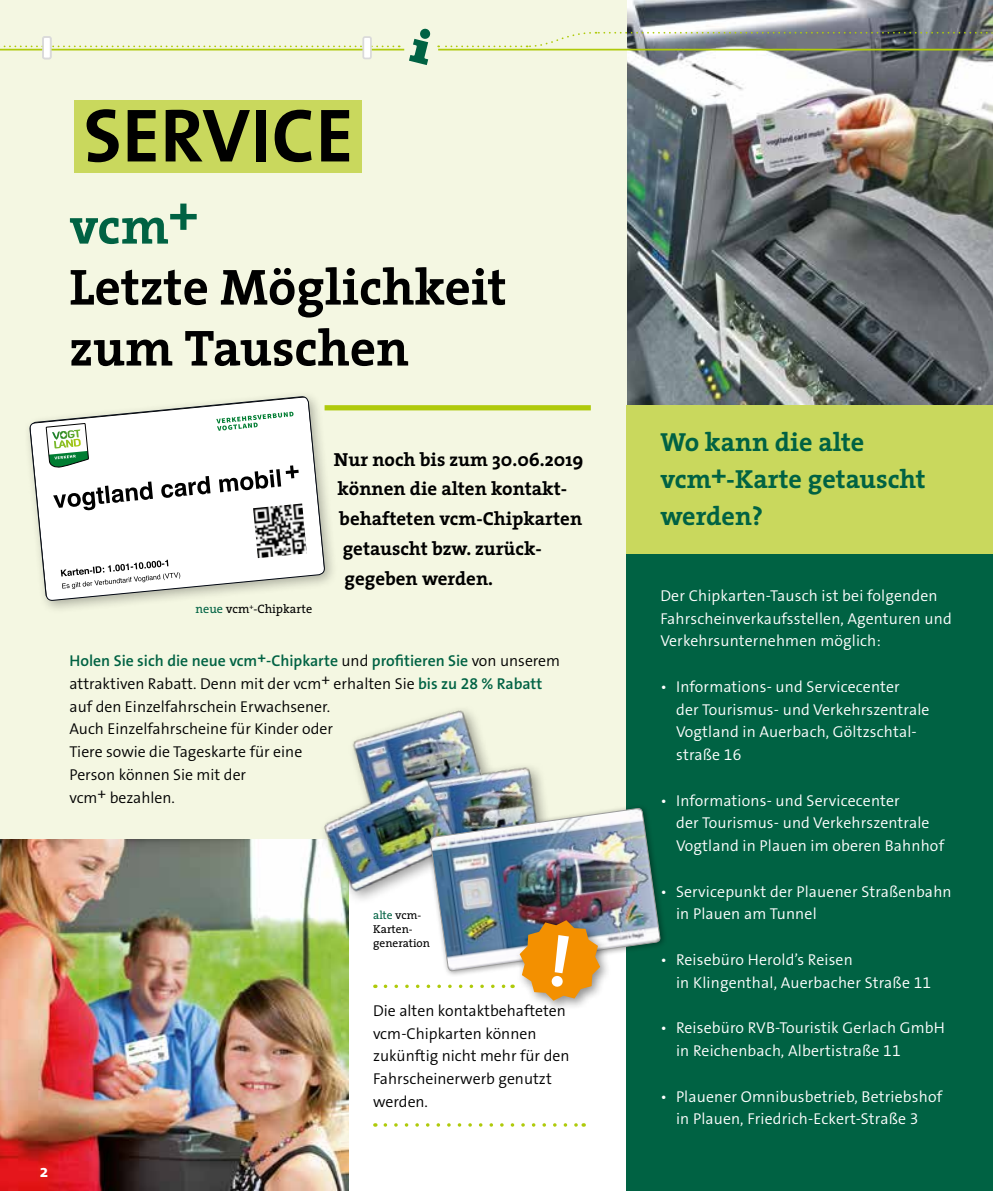
<style>
.page{position:relative;width:993px;height:1191px;background:#fff}
.page>*{position:absolute;margin:0;border:0;box-sizing:border-box;transform-origin:0 0}
.t1{font:700 76.12px "The Sans";letter-spacing:.005em;color:#000}
.t2{font:700 51.1px/60.9px "The Serif";color:#000}
.t3{font:700 51.1px "The Serif";color:#006243}
.t4{font:700 26.25px/36.8px "The Serif";color:#006243}
.t5{font:700 18.9px "The Serif";color:#000}
.t6{font:700 17.5px "The Sans";color:#fff}
.t7{font:15.75px/22.8px "The Sans LP4 Se Lig";letter-spacing:.01em;color:#fff}
.t8{font:15.75px/22.8px "The Sans LP4 Se Lig";color:#000}
.t9{font:15.75px "The Sans LP6 Se Bld";color:#006243}
.t10{font:12.25px "The Serif";color:#000}
.t11{font:11.55px/13.8px "The Serif";color:#000}
.s1{color:#006243}
.s2{font-family:"The Sans LP4 Se Lig";color:#000}
.s3{font-family:"The Sans LP6 Se Bld";color:#006243}
</style>
<div class="page">
<div style="left:0;top:0;width:651px;height:839px;background:#f4f7e2"></div>
<img style="left:627px;top:0;width:365px;height:405px">
<hr style="left:438px;top:49px;width:554px;height:1px;background:#afca0b">
<svg style="left:409px;top:28px;width:22px;height:37px"></svg>
<img style="left:0;top:839px;width:348px;height:352px">
<div style="left:74px;top:100px;width:288px;height:73px;background:#c9d85d"></div>
<div style="left:626px;top:553px;width:366px;height:638px;background:#006243"></div>
<div style="left:626px;top:405px;width:366px;height:148px;background:#c9d85d"></div>
<hr style="left:0;top:49px;width:404px;height:1px;background:#afca0b">
<svg style="left:3px;top:46px;width:396px;height:1px"></svg>
<div style="left:363px;top:37px;width:8px;height:21px;background:#fff;border-radius:2px"></div>
<div style="left:362px;top:36px;width:9px;height:23px;border:2px solid #dadada;border-radius:2px"></div>
<div style="left:43px;top:37px;width:8px;height:21px;background:#fff;border-radius:2px"></div>
<div style="left:42px;top:36px;width:10px;height:23px;border:2px solid #dadada;border-radius:2px"></div>
<img style="left:300px;top:710px;width:244px;height:202px">
<div style="left:425px;top:803px;width:241px;height:175px;background:#000;opacity:.41"></div>
<div style="left:324px;top:405px;width:266px;height:5px;background:#afca0b"></div>
<div style="left:23px;top:389px;width:315px;height:225px;background:#000;opacity:.3"></div>
<svg style="left:29px;top:396px;width:296px;height:207px;background:#e3e5e1"></svg>
<svg style="left:438px;top:31px;width:555px;height:17px"></svg>
<svg style="left:385px;top:1123px;width:192px;height:3px"></svg>
<div style="left:514px;top:915px;width:98px;height:97px;background:#000;opacity:.44"></div>
<img style="left:385px;top:804px;width:275px;height:196px">
<h1 class="t1" style="left:83px;top:72px;width:271px">SERVICE</h1>
<h2 class="t3" style="left:69px;top:183px;width:130px">vcm+</h2>
<h2 class="t2" style="left:69px;top:255px;width:438px">Letzte Möglichkeit zum Tauschen</h2>
<p class="t10" style="left:195px;top:599px;width:118px"><span class="s1">neue</span> vcm<sup>+</sup>-Chipkarte</p>
<p class="t5" style="left:334px;top:443px;width:251px">Nur noch bis zum 30.06.2019</p>
<p class="t5" style="left:337px;top:473px;width:231px">können die alten kontakt-</p>
<p class="t5" style="left:339px;top:503px;width:244px">behafteten vcm-Chipkarten</p>
<p class="t5" style="left:342px;top:532px;width:200px">getauscht bzw. zurück-</p>
<p class="t5" style="left:344px;top:562px;width:150px">gegeben werden.</p>
<p class="t9" style="left:69px;top:650px;width:492px">Holen Sie sich die neue vcm+-Chipkarte <span class="s2">und</span> profitieren Sie <span class="s2">von unserem</span></p>
<p class="t8" style="left:69px;top:672px;width:474px">attraktiven Rabatt. Denn mit der vcm+ erhalten Sie <span class="s3">bis zu 28 % Rabatt </span>auf den Einzelfahrschein Erwachsener.<br>Auch Einzelfahrscheine für Kinder oder<br>Tiere sowie die Tageskarte für eine<br>Person können Sie mit der<br>vcm+ bezahlen.</p>
<p class="t6" style="left:40px;top:1156px;width:10px">2</p>
<p class="t11" style="left:373px;top:908px;width:58px"><span class="s1">alte</span> vcm-<br>Karten&shy;generation</p>
<p class="t8" style="left:373px;top:999px;width:198px">Die alten kontaktbehafteten vcm-Chipkarten können zukünftig nicht mehr für den<br>Fahrscheinerwerb genutzt werden.</p>
<h3 class="t4" style="left:660px;top:423px;width:267px">Wo kann die alte vcm+-Karte getauscht werden?</h3>
<p class="t7" style="left:660px;top:584px;width:293px">Der Chipkarten-Tausch ist bei folgenden<br>Fahrscheinverkaufsstellen, Agenturen und<br>Verkehrsunternehmen möglich:</p>
<p class="t7" style="left:676px;top:675px;width:255px;text-indent:-16px">• Informations- und Servicecenter<br>der Tourismus- und Verkehrszentrale<br>Vogtland in Auerbach, Göltzschtal&shy;straße 16</p>
<p class="t7" style="left:676px;top:789px;width:269px;text-indent:-16px">• Informations- und Servicecenter<br>der Tourismus- und Verkehrszentrale<br>Vogtland in Plauen im oberen Bahnhof</p>
<p class="t7" style="left:676px;top:880px;width:277px;text-indent:-16px">• Servicepunkt der Plauener Straßenbahn in Plauen am Tunnel</p>
<p class="t7" style="left:676px;top:948px;width:256px;text-indent:-16px">• Reisebüro Herold’s Reisen<br>in Klingenthal, Auerbacher Straße 11</p>
<p class="t7" style="left:676px;top:1016px;width:270px;text-indent:-16px">• Reisebüro RVB-Touristik Gerlach GmbH in Reichenbach, Albertistraße 11</p>
<p class="t7" style="left:660px;top:1085px;width:283px;text-align:center">• Plauener Omnibusbetrieb, Betriebshof in Plauen, Friedrich-Eckert-Straße 3</p>
</div>
